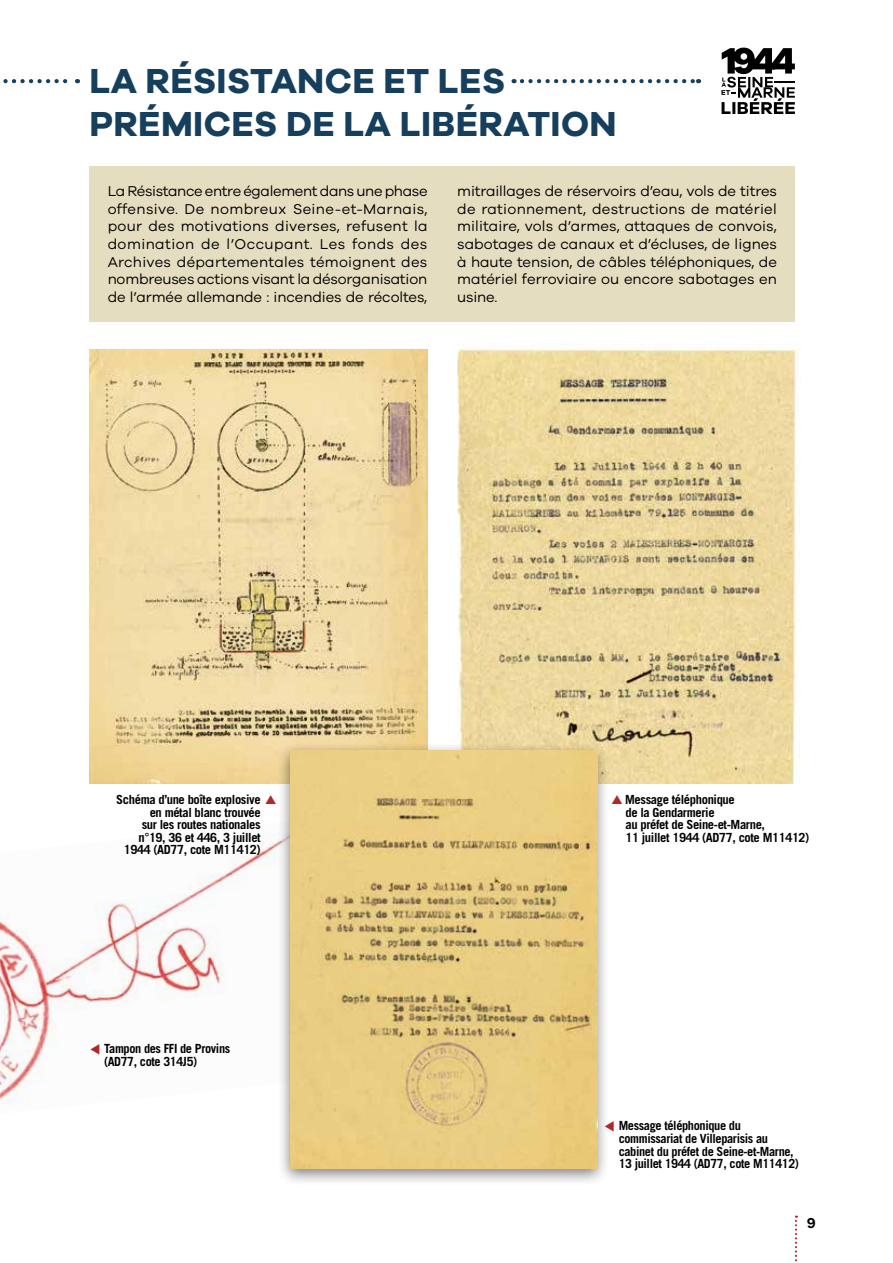
<style>
.page{position:relative;width:893px;height:1263px;background:#fff}
.page>*{position:absolute;margin:0;border:0;box-sizing:border-box;transform-origin:0 0}
.t1{font:700 35.85px/43px "Galano Grotesque";letter-spacing:.01em;color:#163e5d}
.t2{font:14.7px/17.7px "Galano Grotesque";letter-spacing:-.005em;color:#000;text-align:justify}
.t3{font:600 14.7px "Galano Grotesque";color:#000}
.t4{font:700 12.6px/12.6px "Trade Gothic LT Std";letter-spacing:-.03em;color:#000}
.s1{color:#b02927}
</style>
<div class="page">
<img style="left:0;top:833px;width:276px;height:271px">
<svg style="left:3px;top:79px;width:75px;height:4px"></svg>
<svg style="left:795px;top:1215px;width:2px;height:47px"></svg>
<svg style="left:721px;top:48px;width:74px;height:66px"></svg>
<svg style="left:522px;top:79px;width:177px;height:4px"></svg>
<div style="left:90px;top:166px;width:705px;height:156px;background:#e5ddc0"></div>
<img style="left:457px;top:343px;width:344px;height:441px">
<img style="left:90px;top:350px;width:337px;height:434px">
<div style="left:276px;top:742px;width:333px;height:445px;background:#000;opacity:.5"></div>
<img style="left:291px;top:750px;width:306px;height:419px">
<svg style="left:605px;top:1121px;width:4px;height:10px"></svg>
<svg style="left:90px;top:1044px;width:9px;height:10px"></svg>
<h1 class="t1" style="left:89px;top:58px;width:529px">LA RÉSISTANCE ET LES<br>PRÉMICES DE LA LIBÉRATION</h1>
<p class="t2" style="left:108px;top:182px;width:321px">La Résistance entre également dans une phase offensive. De nombreux Seine-et-Marnais, pour des motivations diverses, refusent la domination de l’Occupant. Les fonds des Archives départementales témoignent des nombreuses actions visant la désorganisation de l’armée allemande : incendies de récoltes,</p>
<p class="t2" style="left:457px;top:182px;width:321px">mitraillages de réservoirs d’eau, vols de titres de rationnement, destructions de matériel militaire, vols d’armes, attaques de convois, sabotages de canaux et d’écluses, de lignes à haute tension, de câbles téléphoniques, de matériel ferroviaire ou encore sabotages en usine.</p>
<p class="t4" style="left:116px;top:793px;width:162px">Schéma d’une boîte explosive <span class="s1">▲</span></p>
<p class="t4" style="left:150px;top:805px;width:113px">en métal blanc trouvée</p>
<p class="t4" style="left:142px;top:818px;width:121px">sur les routes nationales</p>
<p class="t4" style="left:138px;top:831px;width:124px">n°19, 36 et 446, 3 juillet</p>
<p class="t4" style="left:124px;top:843px;width:138px">1944 (AD77, cote M11412)</p>
<p class="t4" style="left:104px;top:1042px;width:128px">Tampon des FFI de Provins (AD77, cote 314J5)</p>
<p class="t4" style="left:625px;top:793px;width:185px;text-indent:-14px"><span class="s1">▲</span> Message téléphonique<br>de la Gendarmerie<br>au préfet de Seine-et-Marne,<br>11 juillet 1944 (AD77, cote M11412)</p>
<p class="t4" style="left:619px;top:1119px;width:182px">Message téléphonique du commissariat de Villeparisis au cabinet du préfet de Seine-et-Marne,<br>13 juillet 1944 (AD77, cote M11412)</p>
<p class="t3" style="left:807px;top:1214px;width:11px">9</p>
</div>
